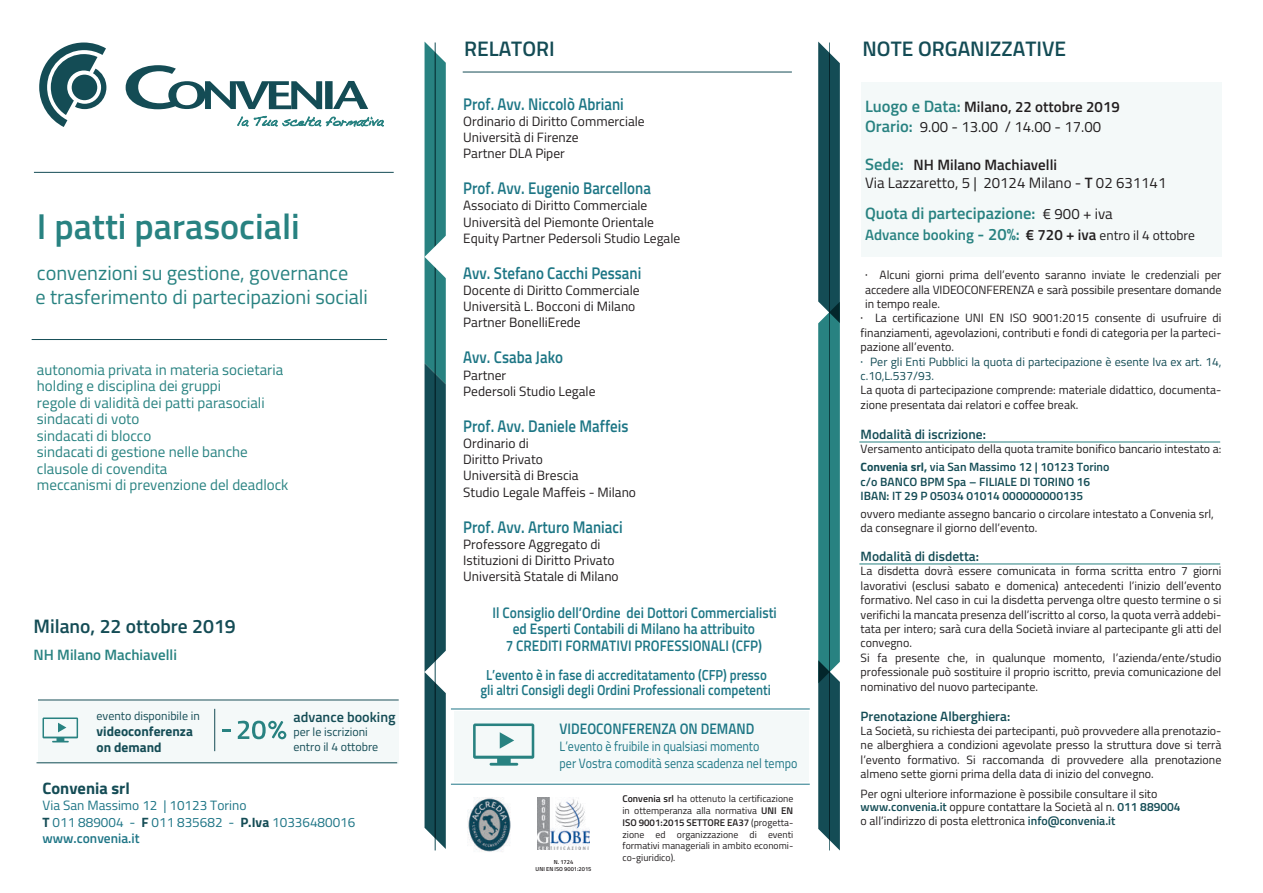
<style>
.page{position:relative;width:1263px;height:893px;background:#fff}
.page>*{position:absolute;margin:0;border:0;box-sizing:border-box;transform-origin:0 0}
.t1{font:600 36px "Titillium";color:#288281}
.t2{font:600 21px "Titillium";color:#144c55}
.t3{font:20.25px/24.3px "Titillium";color:#288281}
.t4{font:600 19.5px "Titillium";color:#144c55}
.t5{font:600 16.95px "Titillium";color:#1d7685;scale:.89 1}
.t6{font:600 16.5px "Titillium";color:#288281}
.t7{font:700 16.5px "Titillium";color:#144c55}
.t8{font:600 15.15px/16.2px "Titillium";color:#1d7685;text-align:center;scale:.89 1}
.t9{font:15px/16.5px "Titillium";color:#288281}
.t10{font:15px/19.8px "Titillium";color:#231f20}
.t11{font:600 15px "Titillium";color:#288281}
.t12{font:600 14.55px/15.5px "Titillium";color:#1d7685;text-align:center;scale:.89 1}
.t13{font:600 14.25px "Titillium";color:#144c55}
.t14{font:13.5px/16.2px "Titillium";color:#231f20}
.t15{font:13.5px/16.5px "Titillium";color:#1e7586}
.t16{font:13.5px/17.4px "Titillium";color:#1d7685;scale:.89 1}
.t17{font:600 13.5px "Titillium";color:#144c55}
.t18{font:700 13.5px/16.2px "Titillium";color:#144c55}
.t19{font:12px/14.4px "Titillium";color:#231f20}
.t20{font:12px/14.4px "Titillium";color:#144c55}
.t21{font:600 12px/14.4px "Titillium";color:#144c55}
.t22{font:9.75px/11.7px "Titillium";color:#231f20;text-align:justify}
.t23{font:600 5.7px/6.9px "Titillium";color:#231f20;text-align:center}
.s1{font-weight:700;color:#144c55}
.s2{font-weight:600}
.s3{font-weight:600;font-size:16.5px;color:#288281}
.s4{font-weight:400;font-size:15px;color:#231f20}
.s5{font-weight:600;font-size:15px;color:#288281}
.s6{font-weight:600;font-size:15px}
.s7{font-family:"Koz Go Pr 6 N";font-size:13.5px}
.s8{font-weight:600;color:#144c55}
</style>
<div class="page">
<svg style="left:818px;top:42px;width:22px;height:808px"></svg>
<svg style="left:39px;top:43px;width:345px;height:84px"></svg>
<div style="left:860px;top:82px;width:361px;height:175px;background:#f4f9f9"></div>
<hr style="left:859px;top:442px;width:361px;height:1px;background:#288281">
<hr style="left:859px;top:564px;width:361px;height:1px;background:#288281">
<hr style="left:463px;top:72px;width:329px;height:1px;background:#144c55">
<hr style="left:38px;top:700px;width:361px;height:1px;background:#144c55">
<hr style="left:37px;top:762px;width:360px;height:1px;background:#144c55">
<div style="left:38px;top:701px;width:361px;height:63px;background:#f4f9f9"></div>
<hr style="left:451px;top:784px;width:359px;height:1px;background:#1e7586">
<hr style="left:451px;top:709px;width:359px;height:1px;background:#1e7586">
<hr style="left:34px;top:172px;width:360px;height:1px;background:#144c55">
<hr style="left:32px;top:339px;width:355px;height:1px;background:#144c55">
<div style="left:455px;top:711px;width:354px;height:70px;background:#f4f9f9"></div>
<hr style="left:829px;top:43px;width:1px;height:807px;background:#144c55">
<hr style="left:435px;top:43px;width:1px;height:807px;background:#144c55">
<hr style="left:214px;top:709px;width:1px;height:42px;background:#144c55">
<svg style="left:424px;top:42px;width:22px;height:807px"></svg>
<svg style="left:43px;top:717px;width:35px;height:25px"></svg>
<svg style="left:238px;top:721px;width:48px;height:18px"></svg>
<svg style="left:222px;top:729px;width:9px;height:2px"></svg>
<img style="left:467px;top:797px;width:44px;height:55px">
<img style="left:537px;top:797px;width:53px;height:53px">
<svg style="left:473px;top:723px;width:61px;height:43px"></svg>
<h1 class="t1" style="left:37px;top:200px;width:264px">I patti parasociali</h1>
<h3 class="t3" style="left:35px;top:260px;width:334px">convenzioni su gestione, governance<br>e trasferimento di partecipazioni sociali</h3>
<p class="t9" style="left:37px;top:361px;width:253px">autonomia privata in materia societaria holding e disciplina dei gruppi<br>regole di validità dei patti parasociali sindacati di voto<br>sindacati di blocco<br>sindacati di gestione nelle banche clausole di covendita<br>meccanismi di prevenzione del deadlock</p>
<h3 class="t4" style="left:34px;top:611px;width:204px">Milano, 22 ottobre 2019</h3>
<p class="t11" style="left:34px;top:643px;width:145px">NH Milano Machiavelli</p>
<h2 class="t2" style="left:464px;top:33px;width:92px">RELATORI</h2>
<h3 class="t5" style="left:463px;top:91px;width:182px">Prof. Avv. Niccolò Abriani</h3>
<p class="t14" style="left:463px;top:112px;width:183px">Ordinario di Diritto Commerciale<br>Università di Firenze<br>Partner DLA Piper</p>
<h3 class="t5" style="left:463px;top:176px;width:212px">Prof. Avv. Eugenio Barcellona</h3>
<p class="t14" style="left:463px;top:197px;width:219px">Associato di Diritto Commerciale<br>Università del Piemonte Orientale<br>Equity Partner Pedersoli Studio Legale</p>
<h3 class="t5" style="left:463px;top:260px;width:202px">Avv. Stefano Cacchi Pessani</h3>
<p class="t14" style="left:463px;top:282px;width:178px">Docente di Diritto Commerciale<br>Università L. Bocconi di Milano<br>Partner BonelliErede</p>
<h3 class="t5" style="left:463px;top:345px;width:114px">Avv. Csaba Jako</h3>
<p class="t14" style="left:463px;top:366px;width:134px">Partner<br>Pedersoli Studio Legale</p>
<h3 class="t5" style="left:463px;top:413px;width:187px">Prof. Avv. Daniele Maffeis</h3>
<p class="t14" style="left:463px;top:435px;width:174px">Ordinario di<br>Diritto Privato<br>Università di Brescia<br>Studio Legale Maffeis - Milano</p>
<h3 class="t5" style="left:463px;top:514px;width:181px">Prof. Avv. Arturo Maniaci</h3>
<p class="t14" style="left:463px;top:535px;width:157px">Professore Aggregato di<br>Istituzioni di Diritto Privato<br>Università Statale di Milano</p>
<p class="t8" style="left:493px;top:604px;width:321px">Il Consiglio dell’Ordine dei Dottori Commercialisti ed Esperti Contabili di Milano ha attribuito<br>7 CREDITI FORMATIVI PROFESSIONALI (CFP)</p>
<p class="t12" style="left:480px;top:666px;width:328px">L’evento è in fase di accreditatamento (CFP) presso gli altri Consigli degli Ordini Professionali competenti</p>
<p class="t20" style="left:97px;top:708px;width:105px">evento disponibile in</p>
<p class="t18" style="left:97px;top:722px;width:98px">videoconferenza on demand</p>
<p class="t8" style="left:560px;top:719px;width:220px">VIDEOCONFERENZA ON DEMAND</p>
<p class="t13" style="left:293px;top:706px;width:104px">advance booking</p>
<p class="t20" style="left:293px;top:724px;width:86px">per le iscrizioni entro il 4 ottobre</p>
<p class="t16" style="left:560px;top:737px;width:269px">L’evento è fruibile in qualsiasi momento<br>per Vostra comodità senza scadenza nel tempo</p>
<h3 class="t7" style="left:43px;top:775px;width:89px">Convenia srl</h3>
<p class="t15" style="left:43px;top:797px;width:314px">Via San Massimo 12 | 10123 Torino<br><span class="s1">T</span> 011 889004 - <span class="s1">F</span> 011 835682 - <span class="s1">P.Iva</span> 10336480016 <span class="s2">www.convenia.it</span></p>
<p class="t23" style="left:536px;top:858px;width:57px">N. 1724<br>UNI EN ISO 9001:2015</p>
<p class="t22" style="left:622px;top:793px;width:172px"><span class="s2">Convenia srl</span> ha ottenuto la certificazione in ottemperanza alla normativa <span class="s2">UNI EN ISO 9001:2015 SETTORE EA37</span> (progetta&shy;zione ed organizzazione di eventi formativi manageriali in ambito economi&shy;co-giuridico).</p>
<h2 class="t2" style="left:862px;top:33px;width:205px">NOTE ORGANIZZATIVE</h2>
<p class="t10" style="left:865px;top:97px;width:256px"><span class="s3">Luogo e Data:</span> <span class="s2">Milano, 22 ottobre 2019<br></span><span class="s3">Orario:</span> 9.00 - 13.00 / 14.00 - 17.00</p>
<p class="t10" style="left:865px;top:155px;width:303px;line-height:18px"><span class="s3">Sede:</span> <span class="s2">NH Milano Machiavelli<br></span>Via Lazzaretto, 5 | 20124 Milano - <span class="s2">T</span> 02 631141</p>
<h3 class="t6" style="left:865px;top:201px;width:249px">Quota di partecipazione: <span class="s4">€ 900 + iva</span></h3>
<p class="t14" style="left:865px;top:227px;width:331px"><span class="s5">Advance booking</span> <span class="s3">- 20%:</span> <span class="s6">€ 720 + iva</span> entro il 4 ottobre</p>
<p class="t19" style="left:865px;top:267px;width:358px"><span class="s7">·</span> Alcuni giorni prima dell’evento saranno inviate le credenziali per</p>
<p class="t19" style="left:865px;top:282px;width:358px">accedere alla VIDEOCONFERENZA e sarà possibile presentare domande</p>
<p class="t19" style="left:865px;top:296px;width:76px">in tempo reale.</p>
<p class="t19" style="left:861px;top:310px;width:362px"><span class="s7">·</span> La certificazione UNI EN ISO 9001:2015 consente di usufruire di</p>
<p class="t19" style="left:861px;top:325px;width:362px">finanziamenti, agevolazioni, contributi e fondi di categoria per la parteci-</p>
<p class="t19" style="left:861px;top:339px;width:95px">pazione all’evento.</p>
<p class="t20" style="left:861px;top:354px;width:362px"><span class="s7">·</span> Per gli Enti Pubblici la quota di partecipazione è esente Iva ex art. 14,</p>
<p class="t20" style="left:861px;top:368px;width:75px">c.10,L.537/93.</p>
<p class="t19" style="left:861px;top:382px;width:362px">La quota di partecipazione comprende: materiale didattico, documenta&shy;zione presentata dai relatori e coffee break.</p>
<p class="t17" style="left:861px;top:424px;width:127px">Modalità di iscrizione:</p>
<p class="t19" style="left:861px;top:439px;width:362px;line-height:18px">Versamento anticipato della quota tramite bonifico bancario intestato a:<br><span class="s1">Convenia srl,</span> <span class="s8">via San Massimo 12 | 10123 Torino</span></p>
<p class="t21" style="left:861px;top:474px;width:231px">c/o BANCO BPM Spa – FILIALE DI TORINO 16<br>IBAN: IT 29 P 05034 01014 000000000135</p>
<p class="t19" style="left:861px;top:506px;width:355px">ovvero mediante assegno bancario o circolare intestato a Convenia srl, da consegnare il giorno dell’evento.</p>
<p class="t17" style="left:861px;top:546px;width:120px">Modalità di disdetta:</p>
<p class="t19" style="left:861px;top:563px;width:362px">La disdetta dovrà essere comunicata in forma scritta entro 7 giorni lavorativi (esclusi sabato e domenica) antecedenti l’inizio dell’evento formativo. Nel caso in cui la disdetta pervenga oltre questo termine o si verifichi la mancata presenza dell’iscritto al corso, la quota verrà addebi&shy;tata per intero; sarà cura della Società inviare al partecipante gli atti del convegno.<br>Si fa presente che, in qualunque momento, l’azienda/ente/studio professionale può sostituire il proprio iscritto, previa comunicazione del nominativo del nuovo partecipante.</p>
<p class="t17" style="left:861px;top:706px;width:151px">Prenotazione Alberghiera:</p>
<p class="t19" style="left:861px;top:723px;width:362px;text-align:justify">La Società, su richiesta dei partecipanti, può provvedere alla prenotazio&shy;ne alberghiera a condizioni agevolate presso la struttura dove si terrà l’evento formativo. Si raccomanda di provvedere alla prenotazione almeno sette giorni prima della data di inizio del convegno.</p>
<p class="t19" style="left:861px;top:786px;width:321px;line-height:12.9px">Per ogni ulteriore informazione è possibile consultare il sito <span class="s8">www.convenia.it</span> oppure contattare la Società al n. <span class="s8">011 889004</span></p>
<p class="t19" style="left:861px;top:813px;width:256px">o all’indirizzo di posta elettronica <span class="s8">info@convenia.it</span></p>
</div>
